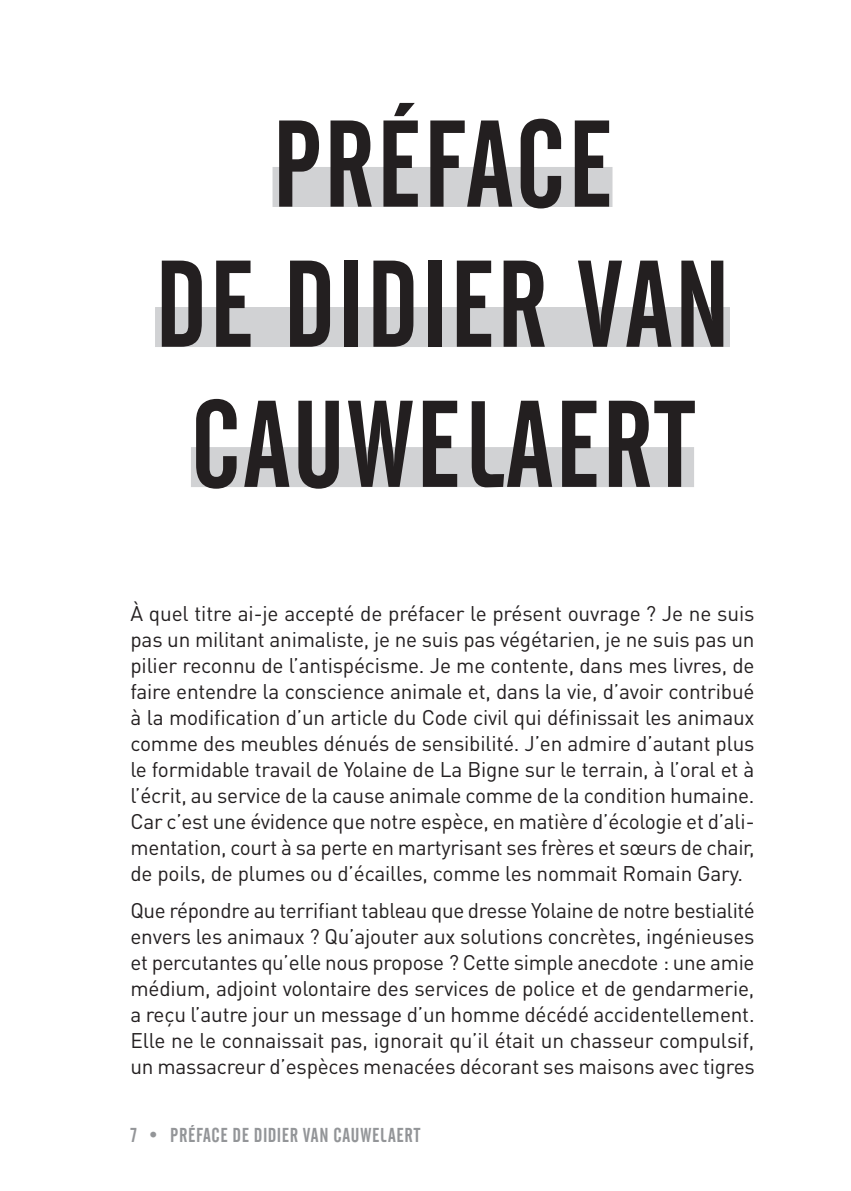
<style>
.page{position:relative;width:851px;height:1191px;background:#fff}
.page>*{position:absolute;margin:0;border:0;box-sizing:border-box;transform-origin:0 0}
.t1{font:122px/140px "Alternate Gothic No 2 BT";letter-spacing:.02em;color:#231f20;text-align:center}
.t2{font:21px/26px "DINOT";letter-spacing:-.01em;color:#231f20;text-align:justify}
.t3{font:20px "Alternate Gothic No 2 BT";letter-spacing:.03em;color:#939598}
</style>
<div class="page">
<div style="left:272px;top:167px;width:340px;height:40px;background:#d1d2d4"></div>
<div style="left:155px;top:307px;width:574px;height:40px;background:#d1d2d4"></div>
<div style="left:191px;top:447px;width:503px;height:40px;background:#d1d2d4"></div>
<h1 class="t1" style="left:155px;top:96px;width:576px">PRÉFACE<br>DE DIDIER VAN<br>CAUWELAERT</h1>
<p class="t2" style="left:130px;top:599px;width:625px">À quel titre ai-je accepté de préfacer le présent ouvrage ? Je ne suis pas un militant animaliste, je ne suis pas végétarien, je ne suis pas un pilier reconnu de l’antispécisme. Je me contente, dans mes livres, de faire entendre la conscience animale et, dans la vie, d’avoir contribué à la modification d’un article du Code civil qui définissait les animaux comme des meubles dénués de sensibilité. J’en admire d’autant plus le formidable travail de Yolaine de La Bigne sur le terrain, à l’oral et à l’écrit, au service de la cause animale comme de la condition humaine.<br>Car c’est une évidence que notre espèce, en matière d’écologie et d’ali&shy;mentation, court à sa perte en martyrisant ses frères et sœurs de chair, de poils, de plumes ou d’écailles, comme les nommait Romain Gary.</p>
<p class="t2" style="left:130px;top:896px;width:625px">Que répondre au terrifiant tableau que dresse Yolaine de notre bestialité envers les animaux ? Qu’ajouter aux solutions concrètes, ingénieuses et percutantes qu’elle nous propose ? Cette simple anecdote : une amie médium, adjoint volontaire des services de police et de gendarmerie, a reçu l’autre jour un message d’un homme décédé accidentellement.<br>Elle ne le connaissait pas, ignorait qu’il était un chasseur compulsif, un massacreur d’espèces menacées décorant ses maisons avec tigres</p>
<p class="t3" style="left:130px;top:1123px;width:291px">7 • PRÉFACE DE DIDIER VAN CAUWELAERT</p>
</div>
